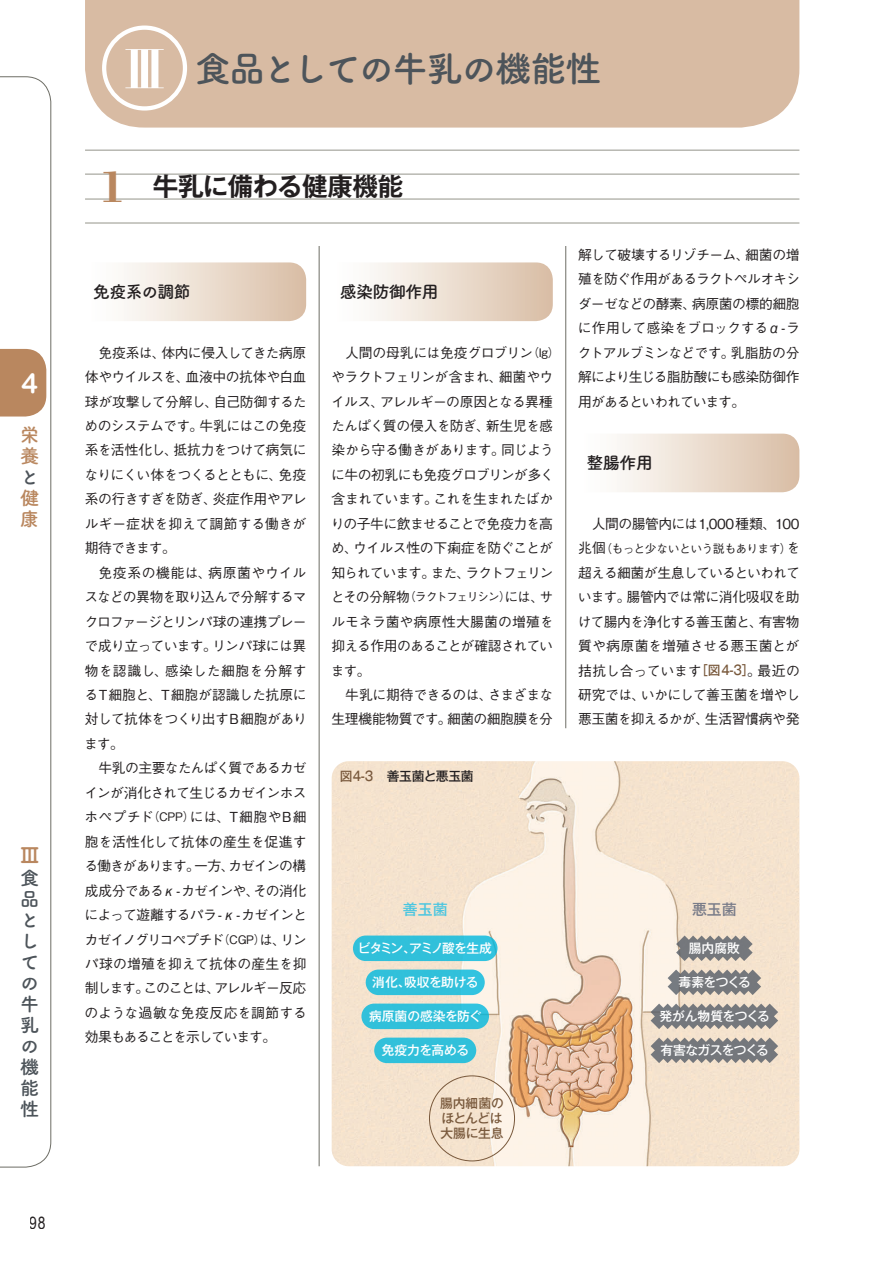
<style>
.page{position:relative;width:893px;height:1263px;background:#fff}
.page>*{position:absolute;margin:0;border:0;box-sizing:border-box;transform-origin:0 0}
.見出し1_節タイトル{font:800 53.1px "Kocho Std";color:#fff}
.見出し1_節タイトル-2{font:700 36.15px "Tsuku A Rd Gothic";letter-spacing:-.055em;color:#4d545a}
.t1{font:27.6px "Arial Rounded MT Bold";color:#fff}
.見出し2_大見出し{font:700 25.5px "Gothic MB101 Pro De";letter-spacing:-.02em;color:#231f20}
.t2{font:700 21.3px "Tsuku B Rd Gothic";color:#b9875f}
.t3{font:700 19.2px/21px "Tsuku A Rd Gothic";color:#4d545a}
.t4{font:700 19.2px/21px "Tsuku A Rd Gothic";color:#b9875f}
.見出し3_小見出し_1L{font:700 16.95px "Tsuku A Rd Gothic";letter-spacing:-.035em;color:#231f20}
.t5{font:16.95px "Arial Narrow";color:#231f20}
.t6{font:500 14.85px "Gothic MB101 Pro";color:#4cc6e0}
.t7{font:500 14.85px "Gothic MB101 Pro";color:#797c89}
.本文{font:500 13.8px/24.5px "Gothic BBB Pro";letter-spacing:-.04em;color:#231f20;text-align:justify}
.t8{font:500 12.75px "Gothic MB101 Pro";letter-spacing:-.045em;color:#fff}
.t9{font:500 12.75px/14.9px "Gothic MB101 Pro";letter-spacing:-.01em;color:#79593c;text-align:justify}
.t10{font:500 12.75px "Gothic MB101 Pro";letter-spacing:-.105em;color:#fff}
.図表_タイトル{font:500 12.75px "Gothic MB101 Pro";letter-spacing:-.025em;color:#231f20}
.t11{font:500 12.75px "Gothic MB101 Pro";color:#fff}
.t12{font:500 12.75px "Gothic MB101 Pro";letter-spacing:-.025em;color:#fff}
.本文-2{font:500 11.7px "Gothic BBB Pro";letter-spacing:-.045em;color:#231f20}
.s1{font-family:"Bodoni SSK";font-size:45.75px;color:#b9875f}
.s2{font-size:11.7px}
.s3{color:#79593c}
.s4{font-size:13.2px;color:#79593c}
.s5{font-size:13.8px}
.s6{font-family:"Gothic MB101 Pro";font-size:12.75px;color:#79593c}
.s7{font-family:"Gothic MB101 Pro";font-size:13.2px;color:#79593c}
</style>
<div class="page">
<hr style="left:319px;top:77px;width:1px;height:1089px;background:#6d6d65">
<hr style="left:565px;top:77px;width:1px;height:651px;background:#6d6d65">
<div style="left:85px;top:117px;width:714px;height:129px;background:#fff"></div>
<hr style="left:85px;top:150px;width:714px;height:1px;background:#94948a">
<hr style="left:85px;top:174px;width:714px;height:1px;background:#94948a">
<hr style="left:85px;top:199px;width:714px;height:1px;background:#94948a">
<hr style="left:85px;top:223px;width:714px;height:1px;background:#94948a">
<svg style="left:124px;top:262px;width:182px;height:59px;background:#eadcce"></svg>
<svg style="left:370px;top:262px;width:183px;height:59px;background:#eadcce"></svg>
<svg style="left:617px;top:434px;width:182px;height:58px;background:#eadbce"></svg>
<img style="left:332px;top:761px;width:467px;height:405px">
<svg style="left:668px;top:969px;width:93px;height:26px;background:#918f8f"></svg>
<svg style="left:651px;top:1003px;width:127px;height:26px;background:#8f8e8d"></svg>
<svg style="left:651px;top:1037px;width:127px;height:26px;background:#8f8d8d"></svg>
<svg style="left:676px;top:935px;width:77px;height:26px;background:#92908f"></svg>
<div style="left:353px;top:935px;width:144px;height:26px;background:#31c0da;border-radius:13px"></div>
<div style="left:366px;top:969px;width:119px;height:26px;background:#31c0da;border-radius:13px"></div>
<div style="left:361px;top:1003px;width:128px;height:26px;background:#31c0da;border-radius:13px"></div>
<div style="left:374px;top:1037px;width:102px;height:26px;background:#31c0da;border-radius:13px"></div>
<svg style="left:0;top:76px;width:51px;height:1091px"></svg>
<div style="left:0;top:349px;width:46px;height:67px;background:#b9875f"></div>
<div style="left:85px;top:0;width:714px;height:128px;background:#d8bba3"></div>
<div style="left:102px;top:26px;width:85px;height:85px;border:4px solid #fff;border-radius:50%"></div>
<h3 class="t1" style="left:22px;top:367px;width:18px">4</h3>
<h3 class="t4" style="left:20px;top:423px;width:20px">栄養</h3>
<h3 class="t3" style="left:20px;top:465px;width:17px">と</h3>
<h3 class="t4" style="left:20px;top:486px;width:20px">健康</h3>
<p class="t2" style="left:19px;top:838px;width:21px">Ⅲ</p>
<p class="t3" style="left:20px;top:866px;width:20px">食品としての牛乳の機能性</p>
<p class="t5" style="left:30px;top:1213px;width:17px">98</p>
<p class="見出し1_節タイトル" style="left:118px;top:26px;width:55px">Ⅲ</p>
<p class="見出し1_節タイトル-2" style="left:195px;top:40px;width:408px">食品としての牛乳の機能性</p>
<p class="見出し2_大見出し" style="left:100px;top:165px;width:305px"><span class="s1">1</span> 牛乳に備わる健康機能</p>
<p class="見出し3_小見出し_1L" style="left:93px;top:278px;width:99px">免疫系の調節</p>
<p class="本文" style="left:84px;top:339px;width:224px;text-indent:14px">免疫系は、体内に侵入してきた病原体やウイルスを、血液中の抗体や白血球が攻撃して分解し、自己防御するためのシステムです。牛乳にはこの免疫系を活性化し、抵抗力をつけて病気になりにくい体をつくるとともに、免疫系の行きすぎを防ぎ、炎症作用やアレルギー症状を抑えて調節する働きが期待できます。</p>
<p class="本文" style="left:84px;top:559px;width:224px;text-indent:14px">免疫系の機能は、病原菌やウイルスなどの異物を取り込んで分解するマクロファージとリンパ球の連携プレーで成り立っています。リンパ球には異物を認識し、感染した細胞を分解するT細胞と、T細胞が認識した抗原に対して抗体をつくり出すB細胞があります。</p>
<p class="本文" style="left:84px;top:754px;width:224px;text-indent:14px">牛乳の主要なたんぱく質であるカゼインが消化されて生じるカゼインホスホペプチド<span class="s2">（CPP）</span>には、T細胞やB細胞を活性化して抗体の産生を促進する働きがあります。一方、カゼインの構成成分であるκ-カゼインや、その消化によって遊離するパラ-κ-カゼインとカゼイノグリコペプチド<span class="s2">（CGP）</span>は、リンパ球の増殖を抑えて抗体の産生を抑制します。このことは、アレルギー反応のような過敏な免疫反応を調節する効果もあることを示しています。</p>
<p class="見出し3_小見出し_1L" style="left:340px;top:278px;width:101px">感染防御作用</p>
<p class="本文" style="left:331px;top:339px;width:230px;text-align:left;text-indent:14px">人間の母乳には免疫グロブリン<span class="s2">（Ig）</span>やラクトフェリンが含まれ、細菌やウイルス、アレルギーの原因となる異種たんぱく質の侵入を防ぎ、新生児を感染から守る働きがあります。同じように牛の初乳にも免疫グロブリンが多く含まれています。これを生まれたばかりの子牛に飲ませることで免疫力を高め、ウイルス性の下痢症を防ぐことが知られています。また、ラクトフェリンとその分解物<span class="s2">（ラクトフェリシン）</span>には、サルモネラ菌や病原性大腸菌の増殖を抑える作用のあることが確認されています。</p>
<p class="本文" style="left:331px;top:681px;width:223px;text-align:right">牛乳に期待できるのは、さまざまな生理機能物質です。細菌の細胞膜を分</p>
<p class="図表_タイトル" style="left:340px;top:765px;width:135px"><span class="s3">図</span><span class="s4">4-3</span> 善玉菌と悪玉菌</p>
<p class="本文" style="left:578px;top:241px;width:224px">解して破壊するリゾチーム、細菌の増殖を防ぐ作用があるラクトペルオキシダーゼなどの酵素、病原菌の標的細胞に作用して感染をブロックするα-ラクトアルブミンなどです。乳脂肪の分解により生じる脂肪酸にも感染防御作用があるといわれています。</p>
<p class="見出し3_小見出し_1L" style="left:586px;top:449px;width:68px">整腸作用</p>
<p class="本文" style="left:592px;top:510px;width:209px">人間の腸管内には1,000種類、100</p>
<p class="本文-2" style="left:578px;top:539px;width:224px"><span class="s5">兆個</span>（もっと少ないという説もあります）<span class="s5">を</span></p>
<p class="本文" style="left:577px;top:559px;width:224px">超える細菌が生息しているといわれています。腸管内では常に消化吸収を助けて腸内を浄化する善玉菌と、有害物質や病原菌を増殖させる悪玉菌とが拮抗し合っています<span class="s6">［図</span><span class="s7">4-3</span><span class="s6">］</span>。最近の研究では、いかにして善玉菌を増やし悪玉菌を抑えるかが、生活習慣病や発</p>
<p class="t6" style="left:403px;top:897px;width:46px">善玉菌</p>
<p class="t7" style="left:692px;top:897px;width:46px">悪玉菌</p>
<p class="t10" style="left:358px;top:937px;width:136px">ビタミン、アミノ酸を生成</p>
<p class="t8" style="left:689px;top:937px;width:53px">腸内腐敗</p>
<p class="t8" style="left:372px;top:971px;width:108px">消化、吸収を助ける</p>
<p class="t11" style="left:369px;top:1005px;width:114px">病原菌の感染を防ぐ</p>
<p class="t12" style="left:382px;top:1039px;width:89px">免疫力を高める</p>
<p class="t8" style="left:679px;top:971px;width:74px">毒素をつくる</p>
<p class="t8" style="left:660px;top:1005px;width:112px">発がん物質をつくる</p>
<p class="t8" style="left:660px;top:1039px;width:110px">有害なガスをつくる</p>
<p class="t9" style="left:440px;top:1094px;width:65px">腸内細菌のほとんどは大腸に生息</p>
</div>
